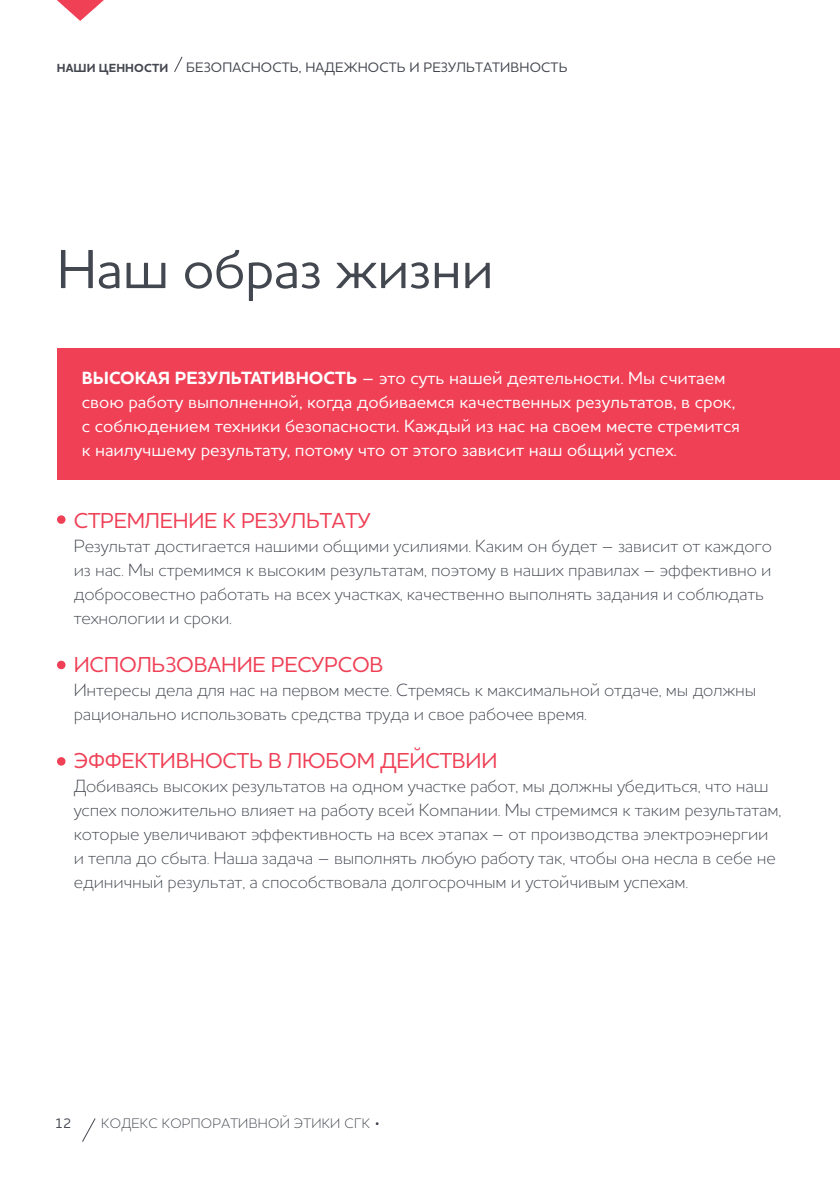
<style>
.page{position:relative;width:840px;height:1191px;background:#fff}
.page>*{position:absolute;margin:0;border:0;box-sizing:border-box;transform-origin:0 0}
.t1{font:500 56px "Houschka Pro";letter-spacing:-.01em;color:#43474f}
.t2{font:500 22px "Houschka Pro";letter-spacing:-.01em;color:#ef4056}
.t3{font:300 18px/24px "Houschka Pro";letter-spacing:-.01em;color:#43474f}
.t4{font:500 18px/24px "Houschka Pro";color:#fff}
.t5{font:700 18px "Houschka Pro";color:#fff}
.t6{font:500 14px "Houschka Pro";letter-spacing:.01em;color:#43474f}
.t7{font:300 14px "Houschka Pro";letter-spacing:.02em;color:#43474f}
.t8{font:700 12px "Houschka Pro";letter-spacing:.01em;color:#43474f}
.s1{font-weight:700}
</style>
<div class="page">
<svg style="left:174px;top:56px;width:9px;height:16px"></svg>
<svg style="left:82px;top:1118px;width:14px;height:24px"></svg>
<div style="left:57px;top:349px;width:782px;height:131px;background:#ef4056"></div>
<svg style="left:57px;top:0;width:47px;height:21px"></svg>
<div style="left:57px;top:515px;width:8px;height:9px;background:#ef4056;border-radius:50%"></div>
<div style="left:57px;top:660px;width:8px;height:9px;background:#ef4056;border-radius:50%"></div>
<div style="left:57px;top:757px;width:8px;height:8px;background:#ef4056;border-radius:50%"></div>
<p class="t8" style="left:57px;top:60px;width:113px">Наши ценности</p>
<p class="t6" style="left:186px;top:58px;width:382px">Безопасность, надежность и результативность</p>
<h1 class="t1" style="left:57px;top:233px;width:438px">Наш образ жизни</h1>
<p class="t4" style="left:82px;top:365px;width:659px;text-indent:214px"><span class="s1">НОСТЬ</span> – это суть нашей деятельности. Мы считаем свою работу выполненной, когда добиваемся качественных результатов, в срок, с соблюдением техники безопасности. Каждый из нас на своем месте стремится к наилучшему результату, потому что от этого зависит наш общий успех.</p>
<p class="t5" style="left:82px;top:366px;width:149px">ВЫ СОКАЯ РЕЗУЛЬТАТИВ</p>
<p class="t2" style="left:74px;top:506px;width:298px">Стремление к результату</p>
<p class="t3" style="left:74px;top:533px;width:699px">Результат достигается нашими общими усилиями. Каким он будет – зависит от каждого из нас. Мы стремимся к высоким результатам, поэтому в наших правилах – эффективно и добросовестно работать на всех участках, качественно выполнять задания и соблюдать технологии и сроки.</p>
<p class="t2" style="left:74px;top:650px;width:311px">Использование ресурсов</p>
<p class="t3" style="left:74px;top:677px;width:683px">Интересы дела для нас на первом месте. Стремясь к максимальной отдаче, мы должны рационально использовать средства труда и свое рабочее время.</p>
<p class="t2" style="left:74px;top:746px;width:425px">Эффективность в любом действии</p>
<p class="t3" style="left:74px;top:773px;width:708px">Добиваясь высоких результатов на одном участке работ, мы должны убедиться, что наш успех положительно влияет на работу всей Компании. Мы стремимся к таким результатам, которые увеличивают эффективность на всех этапах – от производства электроэнергии и тепла до сбыта. Наша задача – выполнять любую работу так, чтобы она несла в себе не единичный результат, а способствовала долгосрочным и устойчивым успехам.</p>
<p class="t6" style="left:55px;top:1114px;width:18px">12</p>
<p class="t7" style="left:101px;top:1114px;width:270px">КОДЕКС КОРПОРАТИВНОЙ ЭТИКИ СГК</p>
</div>
